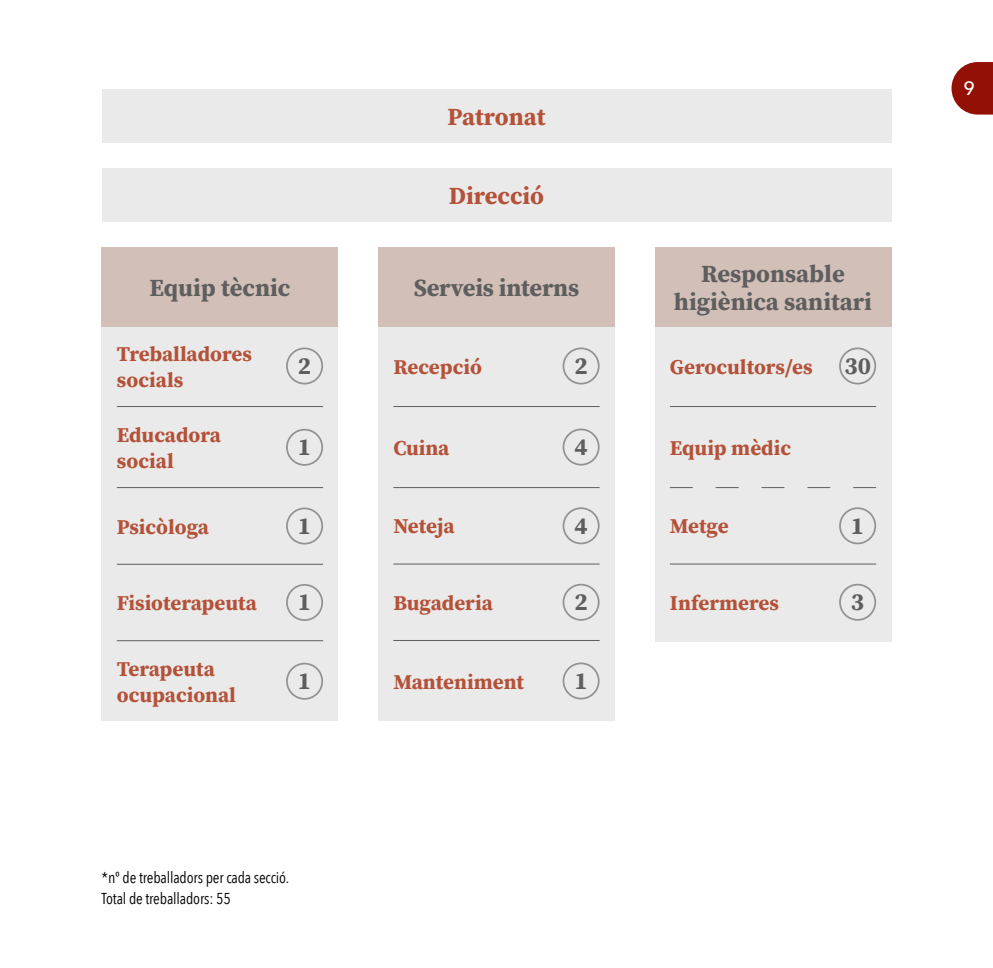
<style>
.page{position:relative;width:993px;height:968px;background:#fff}
.page>*{position:absolute;margin:0;border:0;box-sizing:border-box;transform-origin:0 0}
.t1{font:700 24.5px/28px "Source Serif Pro";color:#5f5e5e;text-align:center}
.t2{font:700 24.5px "Source Serif Pro";color:#b45239}
.t3{font:700 21px/26.2px "Source Serif Pro";color:#b45239}
.t4{font:500 19.25px "Avenir Next";color:#fff}
.t5{font:15.75px/21px "Avenir Next Condensed";letter-spacing:-.01em;color:#000}
</style>
<div class="page">
<svg style="left:951px;top:62px;width:41px;height:52px;background:#a23328"></svg>
<div style="left:101px;top:326px;width:237px;height:394px;background:#ebeaea"></div>
<div style="left:378px;top:326px;width:236px;height:394px;background:#ebeaea"></div>
<div style="left:654px;top:326px;width:237px;height:315px;background:#ebeaea"></div>
<div style="left:101px;top:89px;width:790px;height:54px;background:#ebeaea"></div>
<div style="left:101px;top:168px;width:790px;height:53px;background:#ebeaea"></div>
<div style="left:101px;top:247px;width:237px;height:79px;background:#d1bfb8"></div>
<div style="left:378px;top:247px;width:236px;height:79px;background:#d1bfb8"></div>
<div style="left:654px;top:247px;width:237px;height:79px;background:#d1bfb8"></div>
<div style="left:286px;top:347px;width:37px;height:37px;border:2px solid #939292;border-radius:50%"></div>
<div style="left:562px;top:347px;width:37px;height:37px;border:2px solid #939292;border-radius:50%"></div>
<div style="left:838px;top:347px;width:37px;height:37px;border:2px solid #939292;border-radius:50%"></div>
<div style="left:562px;top:428px;width:37px;height:37px;border:2px solid #939292;border-radius:50%"></div>
<div style="left:562px;top:507px;width:37px;height:37px;border:2px solid #939292;border-radius:50%"></div>
<div style="left:838px;top:507px;width:37px;height:37px;border:2px solid #939292;border-radius:50%"></div>
<div style="left:562px;top:583px;width:37px;height:37px;border:2px solid #939292;border-radius:50%"></div>
<div style="left:838px;top:583px;width:37px;height:37px;border:2px solid #939292;border-radius:50%"></div>
<div style="left:562px;top:662px;width:37px;height:37px;border:2px solid #939292;border-radius:50%"></div>
<hr style="left:117px;top:406px;width:206px;height:1px;background:#5f5e5e">
<hr style="left:393px;top:406px;width:206px;height:1px;background:#5f5e5e">
<hr style="left:669px;top:406px;width:206px;height:1px;background:#5f5e5e">
<hr style="left:393px;top:487px;width:206px;height:1px;background:#5f5e5e">
<svg style="left:669px;top:487px;width:206px;height:1px"></svg>
<hr style="left:393px;top:563px;width:206px;height:1px;background:#5f5e5e">
<hr style="left:669px;top:563px;width:206px;height:1px;background:#5f5e5e">
<hr style="left:393px;top:640px;width:206px;height:1px;background:#5f5e5e">
<div style="left:286px;top:428px;width:37px;height:37px;border:2px solid #939292;border-radius:50%"></div>
<div style="left:286px;top:507px;width:37px;height:37px;border:2px solid #939292;border-radius:50%"></div>
<div style="left:286px;top:584px;width:37px;height:37px;border:2px solid #939292;border-radius:50%"></div>
<div style="left:286px;top:662px;width:37px;height:37px;border:2px solid #939292;border-radius:50%"></div>
<hr style="left:117px;top:487px;width:206px;height:1px;background:#5f5e5e">
<hr style="left:117px;top:564px;width:206px;height:1px;background:#5f5e5e">
<hr style="left:117px;top:640px;width:206px;height:1px;background:#5f5e5e">
<p class="t2" style="left:447px;top:102px;width:99px">Patronat</p>
<p class="t2" style="left:448px;top:182px;width:97px">Direcció</p>
<p class="t1" style="left:149px;top:274px;width:142px">Equip tècnic</p>
<p class="t1" style="left:413px;top:274px;width:167px">Serveis interns</p>
<p class="t1" style="left:673px;top:260px;width:199px">Responsable higiènica sanitari</p>
<p class="t3" style="left:117px;top:341px;width:137px">Treballadores socials</p>
<p class="t1" style="left:298px;top:352px;width:15px">2</p>
<p class="t3" style="left:393px;top:354px;width:90px">Recepció</p>
<p class="t1" style="left:574px;top:352px;width:15px">2</p>
<p class="t3" style="left:669px;top:354px;width:144px">Gerocultors/es</p>
<p class="t1" style="left:844px;top:352px;width:28px">30</p>
<p class="t3" style="left:117px;top:422px;width:105px">Educadora social</p>
<p class="t1" style="left:298px;top:434px;width:15px">1</p>
<p class="t3" style="left:393px;top:435px;width:58px">Cuina</p>
<p class="t1" style="left:574px;top:433px;width:15px">4</p>
<p class="t3" style="left:669px;top:435px;width:123px">Equip mèdic</p>
<p class="t3" style="left:117px;top:514px;width:93px">Psicòloga</p>
<p class="t1" style="left:298px;top:512px;width:15px">1</p>
<p class="t3" style="left:117px;top:590px;width:141px">Fisioterapeuta</p>
<p class="t1" style="left:298px;top:589px;width:15px">1</p>
<p class="t3" style="left:117px;top:656px;width:121px">Terapeuta ocupacional</p>
<p class="t1" style="left:298px;top:667px;width:15px">1</p>
<p class="t5" style="left:101px;top:865px;width:189px">*nº de treballadors per cada secció.<br>Total de treballadors: 55</p>
<p class="t3" style="left:393px;top:514px;width:63px">Neteja</p>
<p class="t1" style="left:574px;top:512px;width:15px">4</p>
<p class="t3" style="left:669px;top:514px;width:60px">Metge</p>
<p class="t1" style="left:850px;top:512px;width:15px">1</p>
<p class="t3" style="left:393px;top:590px;width:101px">Bugaderia</p>
<p class="t1" style="left:574px;top:588px;width:15px">2</p>
<p class="t3" style="left:669px;top:590px;width:111px">Infermeres</p>
<p class="t1" style="left:850px;top:588px;width:15px">3</p>
<p class="t3" style="left:393px;top:669px;width:132px">Manteniment</p>
<p class="t1" style="left:574px;top:667px;width:15px">1</p>
<p class="t4" style="left:963px;top:72px;width:13px">9</p>
</div>
